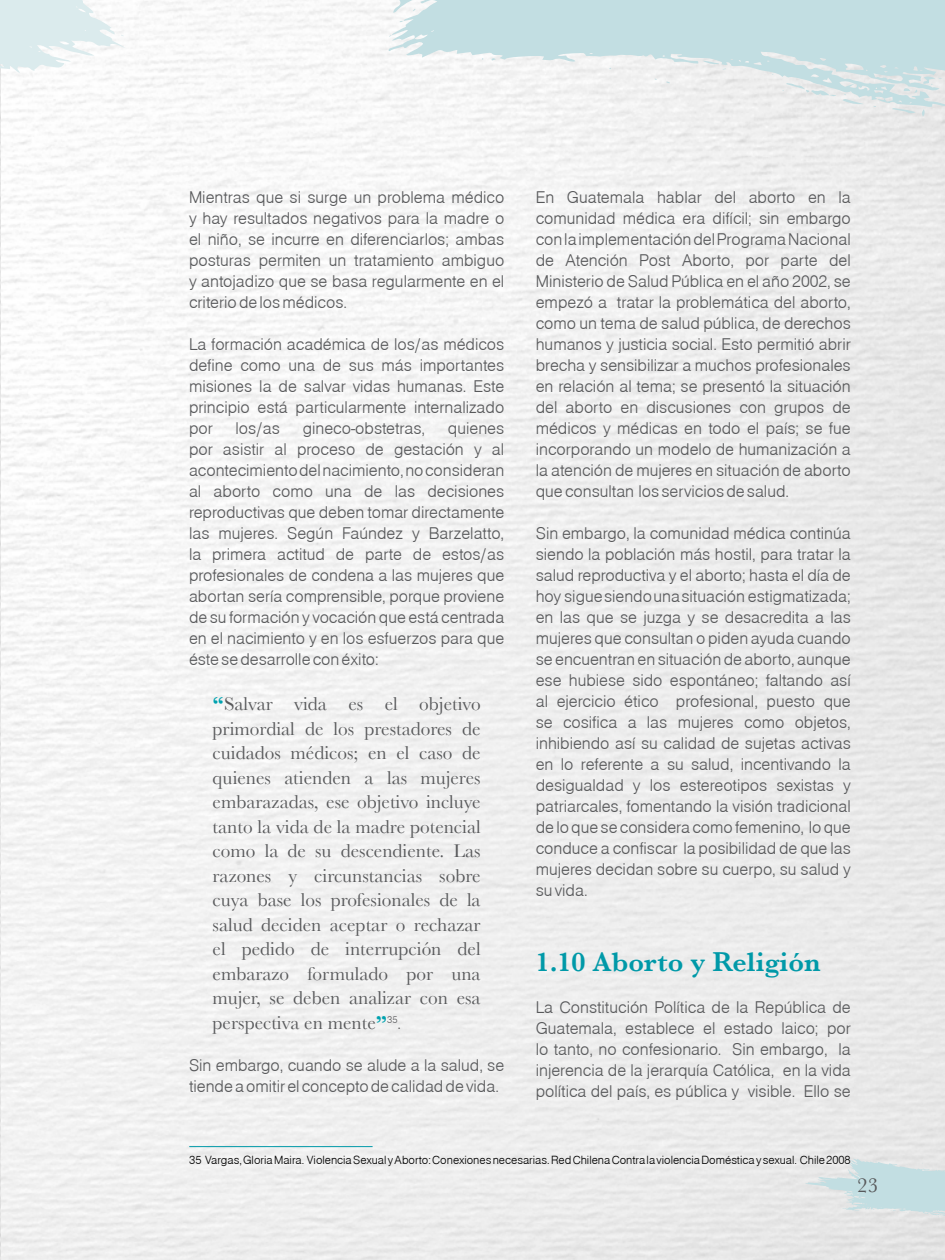
<style>
.page{position:relative;width:945px;height:1260px;background:#fff}
.page>*{position:absolute;margin:0;border:0;box-sizing:border-box;transform-origin:0 0}
.t1{font:600 28px "Baskerville";color:#0099a8}
.t2{font:21px "Baskerville";color:#58595b}
.t3{font:19.25px/24.5px "Baskerville";color:#58595b;text-align:justify}
.t4{font:17.5px/21px "Nimbus Sans Becker No 5 T Lig";color:#58595b;text-align:justify}
.t5{font:12.25px "Nimbus Sans Becker No 5 T Lig";color:#000}
.s1{font-weight:700;color:#00a2af}
.s2{font-family:"Nimbus Sans Becker No 5 T Lig";font-size:17.5px}
</style>
<div class="page">
<svg style="left:805px;top:1159px;width:140px;height:59px;background:#d2e1e3"></svg>
<hr style="left:189px;top:1146px;width:184px;height:1px;background:#0099a8">
<svg style="left:0;top:0;width:126px;height:76px"></svg>
<svg style="left:242px;top:0;width:703px;height:107px"></svg>
<svg style="left:892px;top:108px;width:33px;height:9px"></svg>
<svg style="left:492px;top:58px;width:4px;height:3px"></svg>
<svg style="left:703px;top:61px;width:23px;height:9px"></svg>
<svg style="left:782px;top:83px;width:54px;height:14px"></svg>
<svg style="left:842px;top:94px;width:21px;height:10px"></svg>
<svg style="left:904px;top:76px;width:38px;height:17px"></svg>
<p class="t4" style="left:189px;top:186px;width:317px">Mientras que si surge un problema médico y hay resultados negativos para la madre o el niño, se incurre en diferenciarlos; ambas posturas permiten un tratamiento ambiguo y antojadizo que se basa regularmente en el criterio de los médicos.</p>
<p class="t4" style="left:189px;top:333px;width:317px">La formación académica de los/as médicos define como una de sus más importantes misiones la de salvar vidas humanas. Este principio está particularmente internalizado por</p>
<p class="t4" style="left:189px;top:417px;width:317px;text-indent:259px">quienes por asistir al proceso de gestación y al acontecimiento del nacimiento, no consideran al aborto como una de las decisiones reproductivas que deben tomar directamente las mujeres. Según Faúndez y Barzelatto, la primera actitud de parte de estos/as profesionales de condena a las mujeres que abortan sería comprensible, porque proviene de su formación y vocación que está centrada en el nacimiento y en los esfuerzos para que éste se desarrolle con éxito:</p>
<p class="t3" style="left:213px;top:692px;width:270px"><span class="s1">“</span>Salvar vida es el objetivo primordial de los prestadores de cuidados médicos; en el caso de quienes atienden a las mujeres embarazadas, ese objetivo incluye tanto la vida de la madre potencial como la de su descendiente. Las razones y circunstancias sobre cuya base los profesionales de la salud deciden aceptar o rechazar el pedido de interrupción del embarazo formulado por una mujer, se deben analizar con esa perspectiva en mente<span class="s1">”</span><sup>35</sup><span class="s2">.</span></p>
<p class="t4" style="left:189px;top:1054px;width:317px">Sin embargo, cuando se alude a la salud, se tiende a omitir el concepto de calidad de vida.</p>
<p class="t4" style="left:236px;top:417px;width:46px">los/as</p>
<p class="t4" style="left:303px;top:417px;width:124px">gineco-obstetras,</p>
<p class="t4" style="left:536px;top:186px;width:317px">En Guatemala hablar del aborto en la comunidad médica era difícil; sin embargo con la implementación del Programa Nacional de Atención Post Aborto, por parte del Ministerio de Salud Pública en el año 2002, se empezó a tratar la problemática del aborto, como un tema de salud pública, de derechos humanos y justicia social. Esto permitió abrir brecha y sensibilizar a muchos profesionales en relación al tema; se presentó la situación del aborto en discusiones con grupos de médicos y médicas en todo el país; se fue incorporando un modelo de humanización a la atención de mujeres en situación de aborto que consultan los servicios de salud.</p>
<p class="t4" style="left:536px;top:522px;width:317px">Sin embargo, la comunidad médica continúa siendo la población más hostil, para tratar la salud reproductiva y el aborto; hasta el día de hoy sigue siendo una situación estigmatizada; en las que se juzga y se desacredita a las mujeres que consultan o piden ayuda cuando se encuentran en situación de aborto, aunque ese hubiese sido espontáneo; faltando así al ejercicio ético profesional, puesto que se cosifica a las mujeres como objetos, inhibiendo así su calidad de sujetas activas en lo referente a su salud, incentivando la desigualdad y los estereotipos sexistas y patriarcales, fomentando la visión tradicional de lo que se considera como femenino, lo que conduce a confiscar la posibilidad de que las mujeres decidan sobre su cuerpo, su salud y su vida.</p>
<h1 class="t1" style="left:536px;top:946px;width:287px">1.10 Aborto y Religión</h1>
<p class="t4" style="left:536px;top:997px;width:317px">La Constitución Política de la República de Guatemala, establece el estado laico; por lo tanto, no confesionario. Sin embargo, la injerencia de la jerarquía Católica, en la vida política del país, es pública y visible. Ello se</p>
<p class="t5" style="left:189px;top:1152px;width:663px">35 Vargas, Gloria Maira. Violencia Sexual y Aborto: Conexiones necesarias. Red Chilena Contra la violencia Doméstica y sexual. Chile 2008</p>
<p class="t2" style="left:857px;top:1173px;width:22px">23</p>
</div>
